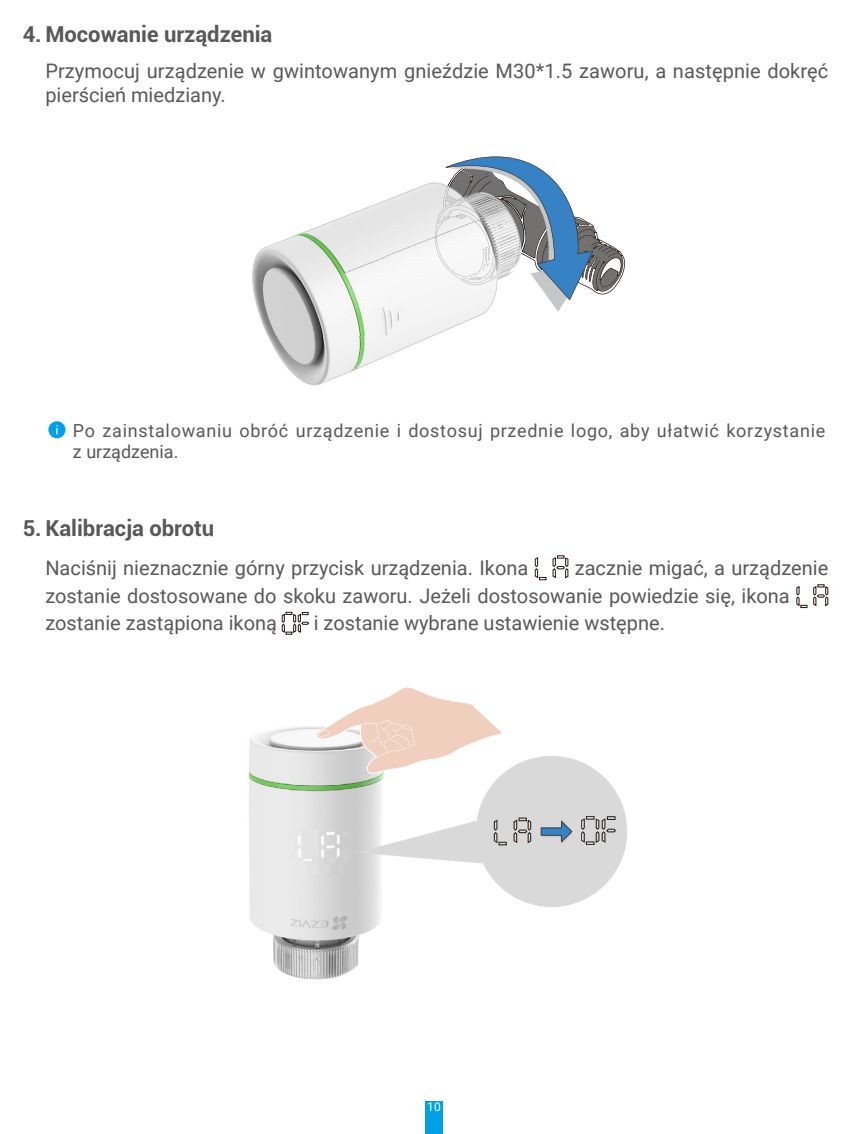
<style>
.page{position:relative;width:851px;height:1134px;background:#fff}
.page>*{position:absolute;margin:0;border:0;box-sizing:border-box;transform-origin:0 0}
.t1{font:700 22px "Roboto";color:#595757}
.t2{font:20px/27.8px "Roboto";color:#595757}
.t3{font:18px/21.6px "Roboto";letter-spacing:.04em;color:#595757}
.t4{font:12px "Roboto";color:#fff}
</style>
<div class="page">
<div style="left:425px;top:1101px;width:17px;height:33px;background:#00a0e9"></div>
<svg style="left:252px;top:183px;width:234px;height:202px"></svg>
<svg style="left:435px;top:156px;width:190px;height:156px"></svg>
<div style="left:48px;top:421px;width:17px;height:17px;background:#00a0e9;border-radius:50%"></div>
<svg style="left:56px;top:425px;width:2px;height:9px"></svg>
<svg style="left:534px;top:555px;width:35px;height:26px"></svg>
<svg style="left:796px;top:584px;width:32px;height:24px"></svg>
<svg style="left:281px;top:612px;width:28px;height:23px"></svg>
<img style="left:248px;top:727px;width:136px;height:252px">
<svg style="left:314px;top:687px;width:188px;height:87px"></svg>
<div style="left:476px;top:756px;width:151px;height:151px;background:#d9d9d9;border-radius:50%"></div>
<svg style="left:356px;top:821px;width:126px;height:42px"></svg>
<svg style="left:540px;top:821px;width:32px;height:22px"></svg>
<svg style="left:581px;top:816px;width:34px;height:29px"></svg>
<svg style="left:493px;top:819px;width:13px;height:26px"></svg>
<svg style="left:513px;top:818px;width:18px;height:25px"></svg>
<div style="left:303px;top:830px;width:14px;height:28px;background:#e3e3e3"></div>
<div style="left:324px;top:857px;width:10px;height:6px;background:#d6d6d6"></div>
<div style="left:294px;top:865px;width:12px;height:8px;background:#e8e8e8"></div>
<div style="left:288px;top:831px;width:6px;height:8px;background:#e8e8e8"></div>
<svg style="left:290px;top:853px;width:4px;height:6px"></svg>
<div style="left:308px;top:865px;width:8px;height:8px;background:#e3e3e3"></div>
<div style="left:320px;top:865px;width:8px;height:8px;background:#d9d9d9"></div>
<svg style="left:312px;top:858px;width:4px;height:3px"></svg>
<div style="left:332px;top:863px;width:10px;height:10px;background:#cfcfcf"></div>
<svg style="left:342px;top:831px;width:6px;height:6px"></svg>
<div style="left:342px;top:849px;width:6px;height:12px;background:#cfcfcf"></div>
<p class="t1" style="left:23px;top:18px;width:251px">4. Mocowanie urządzenia</p>
<p class="t2" style="left:45px;top:58px;width:784px;line-height:24px">Przymocuj urządzenie w gwintowanym gnieździe M30*1.5 zaworu, a następnie dokręć pierścień miedziany.</p>
<p class="t3" style="left:73px;top:419px;width:753px">Po zainstalowaniu obróć urządzenie i dostosuj przednie logo, aby ułatwić korzystanie z urządzenia.</p>
<p class="t1" style="left:23px;top:513px;width:193px">5. Kalibracja obrotu</p>
<p class="t2" style="left:45px;top:553px;width:484px">Naciśnij nieznacznie górny przycisk urządzenia. Ikona</p>
<p class="t2" style="left:45px;top:553px;width:784px;text-indent:529px">zacznie migać, a urządzenie zostanie dostosowane do skoku zaworu. Jeżeli dostosowanie powiedzie się, ikona zostanie zastąpiona ikoną</p>
<p class="t2" style="left:314px;top:609px;width:352px">i zostanie wybrane ustawienie wstępne.</p>
<p class="t4" style="left:427px;top:1099px;width:15px">10</p>
</div>
